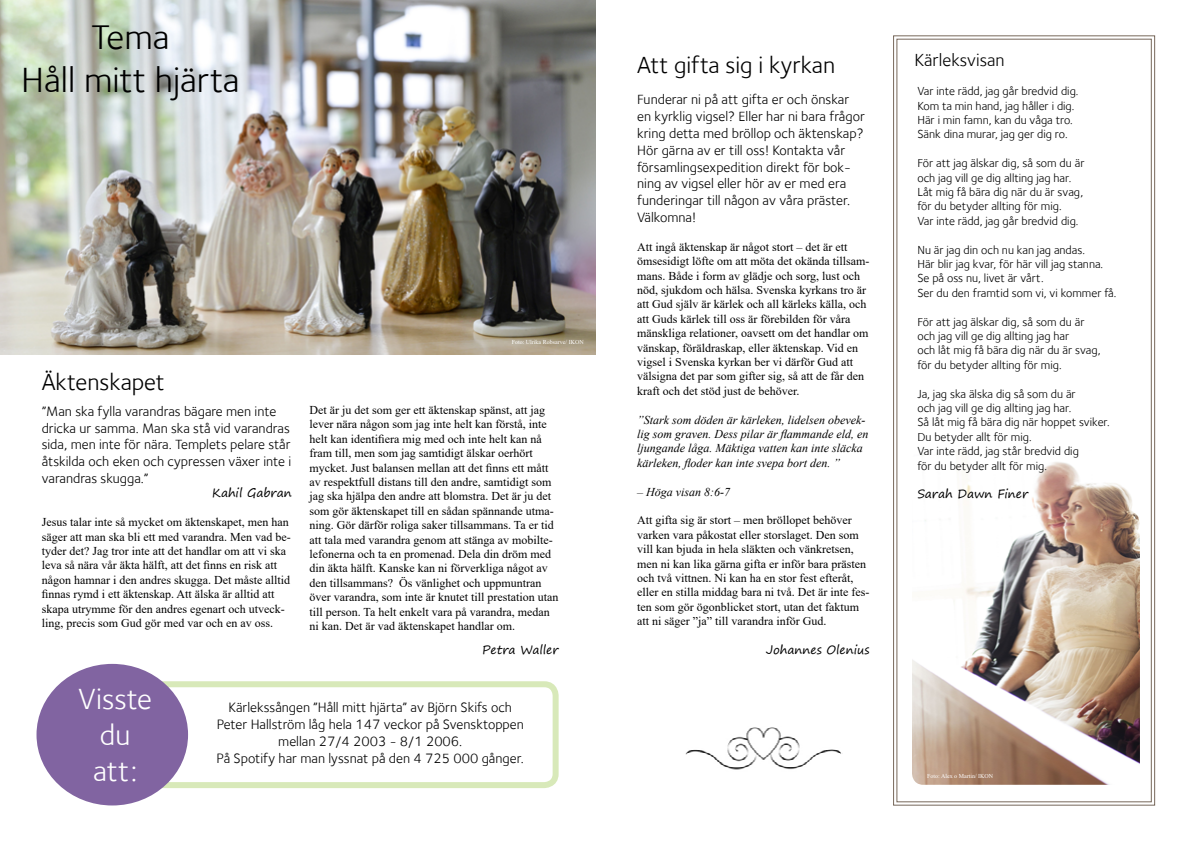
<style>
.page{position:relative;width:1191px;height:842px;background:#fff}
.page>*{position:absolute;margin:0;border:0;box-sizing:border-box;transform-origin:0 0}
.t1{font:36px/43.2px "Foundry Sterling";color:#000;text-align:center}
.t2{font:30px/36px "Foundry Sterling";color:#fff;text-align:center}
.t3{font:24px "Foundry Sterling";color:#000}
.t4{font:18px "Foundry Sterling";color:#000}
.t5{font:14px/16.8px "Foundry Sterling";color:#000}
.t6{font:12px/14.4px "Times New Roman";color:#000}
.t7{font:12px/14.4px "Foundry Sterling";color:#000}
.t8{font:italic 12px/14.4px "Times New Roman";color:#000}
.t9{font:12px "Segoe Print";color:#000}
.t10{font:6px "Times New Roman";color:#fff}
</style>
<div class="page">
<div style="left:140px;top:681px;width:418px;height:107px;border:6px solid #d8e9b9;border-radius:11px"></div>
<svg style="left:893px;top:35px;width:262px;height:771px"></svg>
<img style="left:912px;top:450px;width:228px;height:335px">
<img style="left:0;top:0;width:595px;height:354px">
<div style="left:36px;top:664px;width:152px;height:141px;background:#8164a1;border-radius:50%"></div>
<img style="left:685px;top:727px;width:157px;height:43px">
<h1 class="t1" style="left:21px;top:15px;width:220px">Tema<br>Håll mitt hjärta</h1>
<h3 class="t3" style="left:42px;top:368px;width:125px">Äktenskapet</h3>
<p class="t5" style="left:42px;top:403px;width:251px">”Man ska fylla varandras bägare men inte dricka ur samma. Man ska stå vid varandras sida, men inte för nära. Templets pelare står åtskilda och eken och cypressen växer inte i varandras skugga.”</p>
<p class="t9" style="left:212px;top:482px;width:81px">Kahil Gabran</p>
<p class="t6" style="left:42px;top:515px;width:250px">Jesus talar inte så mycket om äktenskapet, men han säger att man ska bli ett med varandra. Men vad be&shy;tyder det? Jag tror inte att det handlar om att vi ska leva så nära vår äkta hälft, att det finns en risk att någon hamnar i den andres skugga. Det måste alltid finnas rymd i ett äktenskap. Att älska är alltid att skapa utrymme för den andres egenart och utveck&shy;ling, precis som Gud gör med var och en av oss.</p>
<p class="t10" style="left:512px;top:338px;width:73px">Foto: Ulrika Robsarve/ IKON</p>
<p class="t6" style="left:309px;top:402px;width:250px">Det är ju det som ger ett äktenskap spänst, att jag lever nära någon som jag inte helt kan förstå, inte helt kan identifiera mig med och inte helt kan nå fram till, men som jag samtidigt älskar oerhört mycket. Just balansen mellan att det finns ett mått av respektfull distans till den andre, samtidigt som jag ska hjälpa den andre att blomstra. Det är ju det som gör äktenskapet till en sådan spännande utma&shy;ning. Gör därför roliga saker tillsammans. Ta er tid att tala med varandra genom att stänga av mobilte&shy;lefonerna och ta en promenad. Dela din dröm med din äkta hälft. Kanske kan ni förverkliga något av den tillsammans? Ös vänlighet och uppmuntran över varandra, som inte är knutet till prestation utan till person. Ta helt enkelt vara på varandra, medan ni kan. Det är vad äktenskapet handlar om.</p>
<p class="t9" style="left:482px;top:639px;width:78px">Petra Waller</p>
<h2 class="t2" style="left:78px;top:681px;width:75px">Visste du att:</h2>
<p class="t5" style="left:217px;top:699px;width:309px;text-align:center">Kärlekssången ”Håll mitt hjärta” av Björn Skifs och Peter Hallström låg hela 147 veckor på Svensktoppen mellan 27/4 2003 - 8/1 2006.<br>På Spotify har man lyssnat på den 4 725 000 gånger.</p>
<h3 class="t3" style="left:637px;top:51px;width:199px">Att gifta sig i kyrkan</h3>
<p class="t5" style="left:637px;top:91px;width:229px">Funderar ni på att gifta er och önskar en kyrklig vigsel? Eller har ni bara frågor kring detta med bröllop och äktenskap?<br>Hör gärna av er till oss! Kontakta vår församlingsexpedition direkt för bok&shy;ning av vigsel eller hör av er med era funderingar till någon av våra präster.<br>Välkomna!</p>
<p class="t6" style="left:637px;top:239px;width:234px">Att ingå äktenskap är något stort – det är ett ömsesidigt löfte om att möta det okända tillsam&shy;mans. Både i form av glädje och sorg, lust och nöd, sjukdom och hälsa. Svenska kyrkans tro är att Gud själv är kärlek och all kärleks källa, och att Guds kärlek till oss är förebilden för våra mänskliga relationer, oavsett om det handlar om vänskap, föräldraskap, eller äktenskap. Vid en vigsel i Svenska kyrkan ber vi därför Gud att välsigna det par som gifter sig, så att de får den kraft och det stöd just de behöver.</p>
<p class="t8" style="left:637px;top:412px;width:233px">”Stark som döden är kärleken, lidelsen obevek&shy;lig som graven. Dess pilar är flammande eld, en ljungande låga. Mäktiga vatten kan inte släcka kärleken, floder kan inte svepa bort den. ”</p>
<p class="t8" style="left:637px;top:484px;width:94px">– Höga visan 8:6-7</p>
<p class="t6" style="left:637px;top:513px;width:234px">Att gifta sig är stort – men bröllopet behöver varken vara påkostat eller storslaget. Den som vill kan bjuda in hela släkten och vänkretsen, men ni kan lika gärna gifta er inför bara prästen och två vittnen. Ni kan ha en stor fest efteråt, eller en stilla middag bara ni två. Det är inte fes&shy;ten som gör ögonblicket stort, utan det faktum att ni säger ”ja” till varandra inför Gud.</p>
<p class="t9" style="left:766px;top:639px;width:105px">Johannes Olenius</p>
<h3 class="t4" style="left:914px;top:50px;width:92px">Kärleksvisan</h3>
<p class="t7" style="left:917px;top:84px;width:163px">Var inte rädd, jag går bredvid dig.<br>Kom ta min hand, jag håller i dig.<br>Här i min famn, kan du våga tro.<br>Sänk dina murar, jag ger dig ro.</p>
<p class="t7" style="left:917px;top:156px;width:169px">För att jag älskar dig, så som du är och jag vill ge dig allting jag har.<br>Låt mig få bära dig när du är svag, för du betyder allting för mig.<br>Var inte rädd, jag går bredvid dig.</p>
<p class="t7" style="left:917px;top:242px;width:201px">Nu är jag din och nu kan jag andas.<br>Här blir jag kvar, för här vill jag stanna.<br>Se på oss nu, livet är vårt.<br>Ser du den framtid som vi, vi kommer få.</p>
<p class="t7" style="left:917px;top:314px;width:185px">För att jag älskar dig, så som du är och jag vill ge dig allting jag har<br>och låt mig få bära dig när du är svag, för du betyder allting för mig.</p>
<p class="t7" style="left:917px;top:386px;width:194px">Ja, jag ska älska dig så som du är<br>och jag vill ge dig allting jag har.<br>Så låt mig få bära dig när hoppet sviker.<br>Du betyder allt för mig.<br>Var inte rädd, jag står bredvid dig<br>för du betyder allt för mig.</p>
<p class="t9" style="left:917px;top:483px;width:112px">Sarah Dawn Finer</p>
<p class="t10" style="left:927px;top:771px;width:67px">Foto: Alex o Martin/ IKON</p>
</div>
